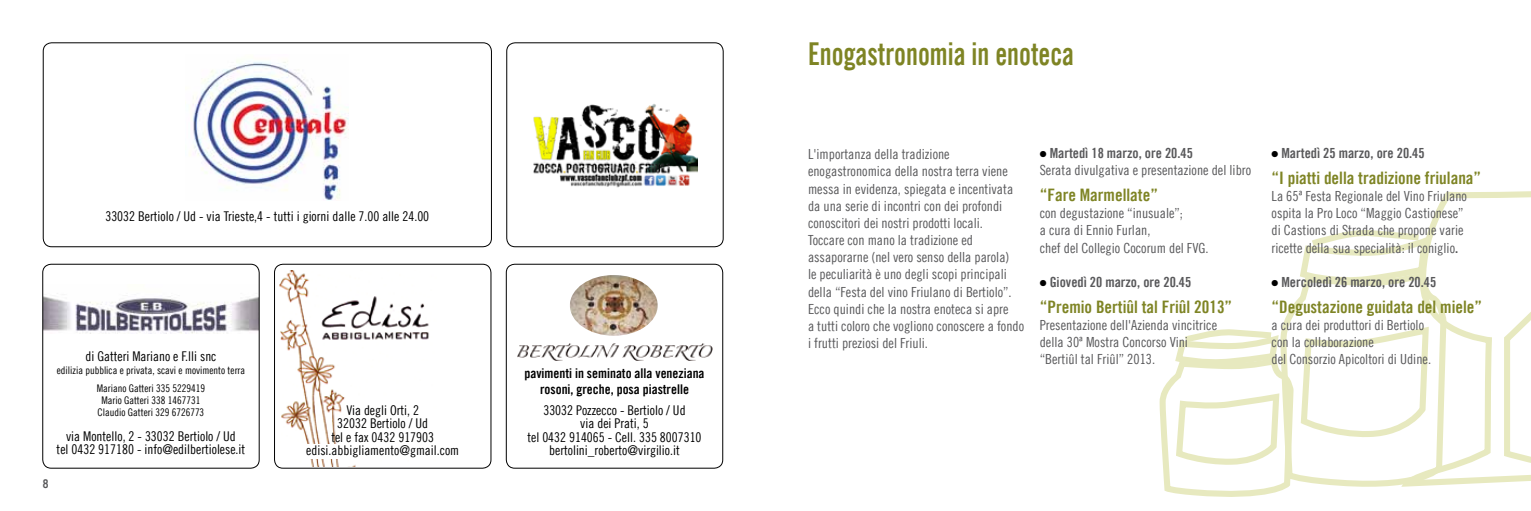
<style>
.page{position:relative;width:1531px;height:511px;background:#fff}
.page>*{position:absolute;margin:0;border:0;box-sizing:border-box;transform-origin:0 0}
.t1{font:31.5px "Trade Gothic LT Bold Cond Twenty";color:#7e8424;scale:.85 1}
.t2{font:17.1px "Trade Gothic LT Bold Cond Twenty";color:#7e8424}
.t3{font:13.95px/17.1px "Trade Gothic LT Cond Eighteen";color:#58585a}
.t4{font:13.95px "Trade Gothic LT Bold Cond Twenty";color:#58585a}
.t5{font:13.35px/13.5px "Trade Gothic LT Cond Eighteen";color:#000;text-align:center}
.t6{font:13.35px/15px "Trade Gothic LT Bold Cond Twenty";color:#000;text-align:center}
.t7{font:700 12px "Trade Gothic LT";color:#58585a;scale:.85 1}
.t8{font:10.5px/18px "Trade Gothic LT Cond Eighteen";color:#000;text-align:center}
.s1{color:#000}
.s2{font-family:"Trade Gothic LT Bold Cond Twenty"}
</style>
<div class="page">
<img style="left:189px;top:60px;width:160px;height:141px">
<div style="left:274px;top:264px;width:217px;height:204px;border:1px solid #000;border-radius:9px"></div>
<img style="left:280px;top:270px;width:149px;height:173px">
<img style="left:45px;top:296px;width:212px;height:37px">
<div style="left:506px;top:264px;width:217px;height:204px;border:1px solid #000;border-radius:9px"></div>
<img style="left:310px;top:459px;width:46px;height:7px">
<div style="left:43px;top:264px;width:216px;height:204px;border:1px solid #000;border-radius:9px"></div>
<img style="left:517px;top:343px;width:195px;height:18px">
<img style="left:570px;top:275px;width:88px;height:60px">
<div style="left:43px;top:43px;width:449px;height:204px;border:1px solid #000;border-radius:9px"></div>
<svg style="left:1298px;top:381px;width:102px;height:106px"></svg>
<svg style="left:1297px;top:230px;width:103px;height:151px"></svg>
<svg style="left:1159px;top:301px;width:137px;height:192px"></svg>
<svg style="left:1173px;top:301px;width:109px;height:196px"></svg>
<svg style="left:1173px;top:328px;width:108px;height:111px"></svg>
<svg style="left:1400px;top:191px;width:131px;height:296px"></svg>
<img style="left:533px;top:104px;width:164px;height:84px">
<div style="left:506px;top:43px;width:217px;height:204px;border:1px solid #000;border-radius:9px"></div>
<p class="t5" style="left:105px;top:209px;width:325px">33032 Bertiolo / Ud - via Trieste,4 - tutti i giorni dalle 7.00 alle 24.00</p>
<p class="t5" style="left:85px;top:349px;width:133px">di Gatteri Mariano e F.lli snc</p>
<p class="t8" style="left:57px;top:361px;width:190px">edilizia pubblica e privata, scavi e movimento terra<br>Mariano Gatteri 335 5229419</p>
<p class="t8" style="left:98px;top:394px;width:108px;line-height:12px">Mario Gatteri 338 1467731<br>Claudio Gatteri 329 6726773</p>
<p class="t5" style="left:57px;top:429px;width:190px">via Montello, 2 - 33032 Bertiolo / Ud<br>tel 0432 917180 - info@edilbertiolese.it</p>
<p class="t7" style="left:43px;top:476px;width:8px">8</p>
<p class="t5" style="left:306px;top:402px;width:154px">Via degli Orti, 2<br>32032 Bertiolo / Ud<br>tel e fax 0432 917903 edisi.abbigliamento@gmail.com</p>
<p class="t6" style="left:524px;top:366px;width:182px">pavimenti in seminato alla veneziana rosoni, greche, posa piastrelle</p>
<p class="t5" style="left:527px;top:402px;width:176px">33032 Pozzecco - Bertiolo / Ud<br>via dei Prati, 5<br>tel 0432 914065 - Cell. 335 8007310 bertolini_roberto@virgilio.it</p>
<h1 class="t1" style="left:808px;top:35px;width:315px">Enogastronomia in enoteca</h1>
<p class="t3" style="left:808px;top:145px;width:218px">L'importanza della tradizione enogastronomica della nostra terra viene messa in evidenza, spiegata e incentivata da una serie di incontri con dei profondi conoscitori dei nostri prodotti locali.<br>Toccare con mano la tradizione ed assaporarne (nel vero senso della parola)<br>le peculiarità è uno degli scopi principali della “Festa del vino Friulano di Bertiolo”.<br>Ecco quindi che la nostra enoteca si apre<br>a tutti coloro che vogliono conoscere a fondo i frutti preziosi del Friuli.</p>
<p class="t4" style="left:1271px;top:144px;width:155px"><span class="s1">●</span> Martedì 25 marzo, ore 20.45</p>
<p class="t4" style="left:1040px;top:144px;width:155px"><span class="s1">●</span> Martedì 18 marzo, ore 20.45</p>
<p class="t3" style="left:1040px;top:161px;width:213px">Serata divulgativa e presentazione del libro</p>
<p class="t2" style="left:1040px;top:184px;width:120px">“Fare Marmellate”</p>
<p class="t3" style="left:1040px;top:204px;width:170px">con degustazione “inusuale”;<br>a cura di Ennio Furlan,<br>chef del Collegio Cocorum del FVG.</p>
<p class="t4" style="left:1040px;top:273px;width:153px"><span class="s1">●</span> Giovedì 20 marzo, ore 20.45</p>
<p class="t2" style="left:1040px;top:296px;width:194px">“Premio Bertiûl tal Friûl 2013”</p>
<p class="t3" style="left:1040px;top:316px;width:179px">Presentazione dell'Azienda vincitrice della 30ª Mostra Concorso Vini “Bertiûl tal Friûl” 2013.</p>
<p class="t2" style="left:1271px;top:167px;width:211px">“I piatti della tradizione friulana”</p>
<p class="t3" style="left:1271px;top:187px;width:197px">La 65ª Festa Regionale del Vino Friulano ospita la Pro Loco “Maggio Castionese” di Castions di Strada che propone varie ricette della sua specialità: il coniglio<span class="s2">.</span></p>
<p class="t4" style="left:1271px;top:273px;width:166px"><span class="s1">●</span> Mercoledì 26 marzo, ore 20.45</p>
<p class="t2" style="left:1271px;top:296px;width:212px">“Degustazione guidata del miele”</p>
<p class="t3" style="left:1271px;top:316px;width:161px">a cura dei produttori di Bertiolo con la collaborazione<br>del Consorzio Apicoltori di Udine.</p>
</div>
